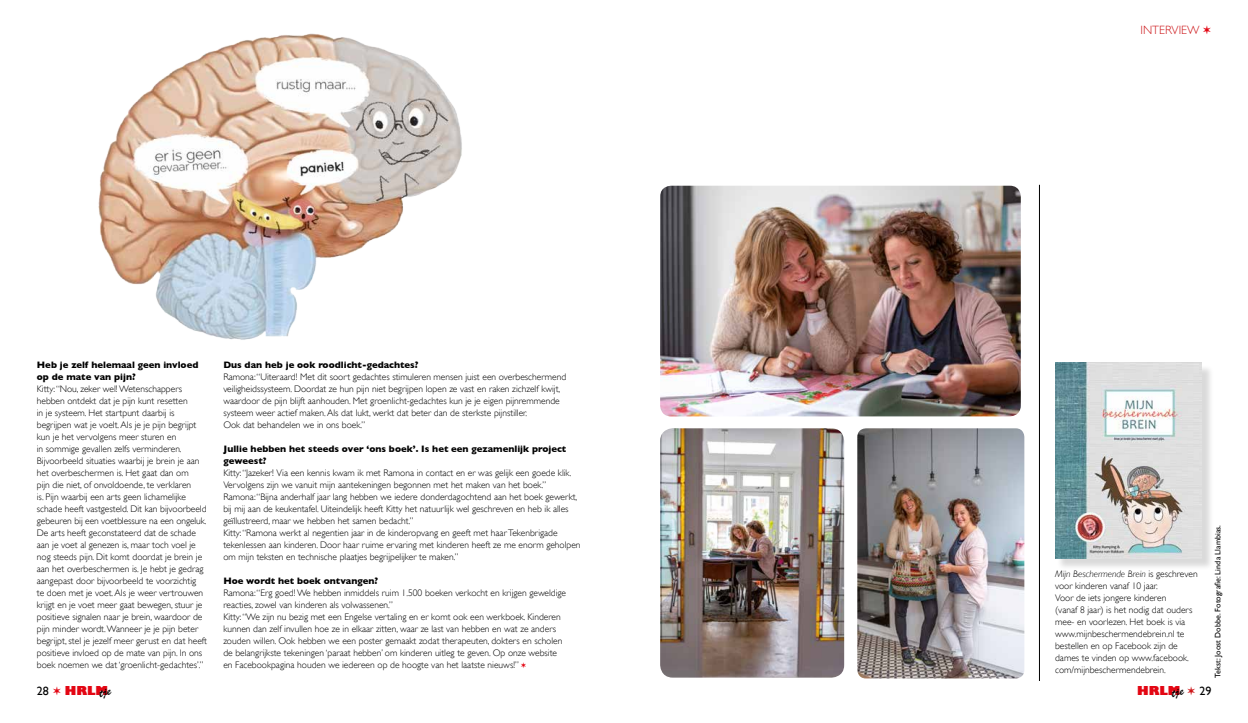
<style>
.page{position:relative;width:1248px;height:723px;background:#fff}
.page>*{position:absolute;margin:0;border:0;box-sizing:border-box;transform-origin:0 0}
.t1{font:800 12px "Gill Sans";color:#e30613}
.t2{font:300 12px "Gill Sans";color:#cd171a}
.t3{font:12px "Gill Sans";color:#000}
.t4{font:300 9.5px/12px "Gill Sans";color:#000}
.t5{font:700 9.5px/12px "Gill Sans";color:#000}
.t6{font:8px "Gill Sans";letter-spacing:.01em;color:#000}
.s1{color:#e30613}
.s2{font-style:italic}
.s3{font-weight:400;color:#000}
.s4{color:#cd171a}
</style>
<div class="page">
<hr style="left:1039px;top:185px;width:1px;height:496px;background:#000">
<div style="left:1056px;top:364px;width:158px;height:207px;background:#000;opacity:.15"></div>
<img style="left:1055px;top:362px;width:146px;height:197px">
<img style="left:98px;top:33px;width:364px;height:307px">
<img style="left:660px;top:428px;width:184px;height:249px">
<img style="left:857px;top:428px;width:167px;height:250px">
<img style="left:660px;top:186px;width:360px;height:230px">
<p class="t5" style="left:37px;top:359px;width:163px">Heb je zelf helemaal geen invloed op de mate van pijn?</p>
<p class="t4" style="left:37px;top:383px;width:172px">Kitty: “Nou, zeker wel! Wetenschappers hebben ontdekt dat je pijn kunt resetten<br>in je systeem. Het startpunt daarbij is begrijpen wat je voelt. Als je je pijn begrijpt kun je het vervolgens meer sturen en<br>in sommige gevallen zelfs verminderen.<br>Bijvoorbeeld situaties waarbij je brein je aan het overbeschermen is. Het gaat dan om<br>pijn die niet, of onvoldoende, te verklaren<br>is. Pijn waarbij een arts geen lichamelijke schade heeft vastgesteld. Dit kan bijvoorbeeld gebeuren bij een voetblessure na een ongeluk.<br>De arts heeft geconstateerd dat de schade aan je voet al genezen is, maar toch voel je nog steeds pijn. Dit komt doordat je brein je aan het overbeschermen is. Je hebt je gedrag aangepast door bijvoorbeeld te voorzichtig<br>te doen met je voet. Als je weer vertrouwen krijgt en je voet meer gaat bewegen, stuur je positieve signalen naar je brein, waardoor de pijn minder wordt. Wanneer je je pijn beter begrijpt, stel je jezelf meer gerust en dat heeft positieve invloed op de mate van pijn. In ons boek noemen we dat ‘groenlicht-gedachtes’.”</p>
<p class="t5" style="left:223px;top:359px;width:197px">Dus dan heb je ook roodlicht-gedachtes?</p>
<p class="t4" style="left:223px;top:371px;width:344px">Ramona: “Uiteraard! Met dit soort gedachtes stimuleren mensen juist een overbeschermend veiligheidssysteem. Doordat ze hun pijn niet begrijpen lopen ze vast en raken zichzelf kwijt, waardoor de pijn blijft aanhouden. Met groenlicht-gedachtes kun je je eigen pijnremmende systeem weer actief maken. Als dat lukt, werkt dat beter dan de sterkste pijnstiller.<br>Ook dat behandelen we in ons boek.”</p>
<p class="t5" style="left:223px;top:443px;width:344px">Jullie hebben het steeds over ‘ons boek’. Is het een gezamenlijk project geweest?</p>
<p class="t4" style="left:223px;top:467px;width:359px">Kitty: “Jazeker! Via een kennis kwam ik met Ramona in contact en er was gelijk een goede klik.<br>Vervolgens zijn we vanuit mijn aantekeningen begonnen met het maken van het boek.” Ramona: “Bijna anderhalf jaar lang hebben we iedere donderdagochtend aan het boek gewerkt, bij mij aan de keukentafel. Uiteindelijk heeft Kitty het natuurlijk wel geschreven en heb ik alles geïllustreerd, maar we hebben het samen bedacht.”<br>Kitty: “Ramona werkt al negentien jaar in de kinderopvang en geeft met haar Tekenbrigade tekenlessen aan kinderen. Door haar ruime ervaring met kinderen heeft ze me enorm geholpen om mijn teksten en technische plaatjes begrijpelijker te maken.”</p>
<p class="t5" style="left:223px;top:575px;width:156px">Hoe wordt het boek ontvangen?</p>
<p class="t4" style="left:223px;top:587px;width:344px">Ramona: “Erg goed! We hebben inmiddels ruim 1.500 boeken verkocht en krijgen geweldige reacties, zowel van kinderen als volwassenen.”<br>Kitty: “We zijn nu bezig met een Engelse vertaling en er komt ook een werkboek. Kinderen kunnen dan zelf invullen hoe ze in elkaar zitten, waar ze last van hebben en wat ze anders zouden willen. Ook hebben we een poster gemaakt zodat therapeuten, dokters en scholen de belangrijkste tekeningen ‘paraat hebben’ om kinderen uitleg te geven. Op onze website en Facebookpagina houden we iedereen op de hoogte van het laatste nieuws!” <span class="s1">✶</span></p>
<p class="t2" style="left:1140px;top:23px;width:72px">INTERVIEW <span class="s1">✶</span></p>
<p class="t4" style="left:1054px;top:568px;width:144px"><span class="s2">Mijn Beschermende Brein</span> is geschreven voor kinderen vanaf 10 jaar.<br>Voor de iets jongere kinderen<br>(vanaf 8 jaar) is het nodig dat ouders mee- en voorlezen. Het boek is via www.mijnbeschermendebrein.nl te bestellen en op Facebook zijn de dames te vinden op www.facebook. com/mijnbeschermendebrein.</p>
<p class="t6" style="left:1212px;top:677px;width:154px;rotate:-90deg">Tekst: Joost Dobbe. Fotografie: Linda Llambias.</p>
<p class="t1" style="left:1136px;top:683px;width:45px">HRLM</p>
<p class="t1" style="left:37px;top:683px;width:73px"><span class="s3">28</span> ✶ HRLM</p>
<p class="t3" style="left:1186px;top:684px;width:26px"><span class="s4">✶</span> 29</p>
</div>
